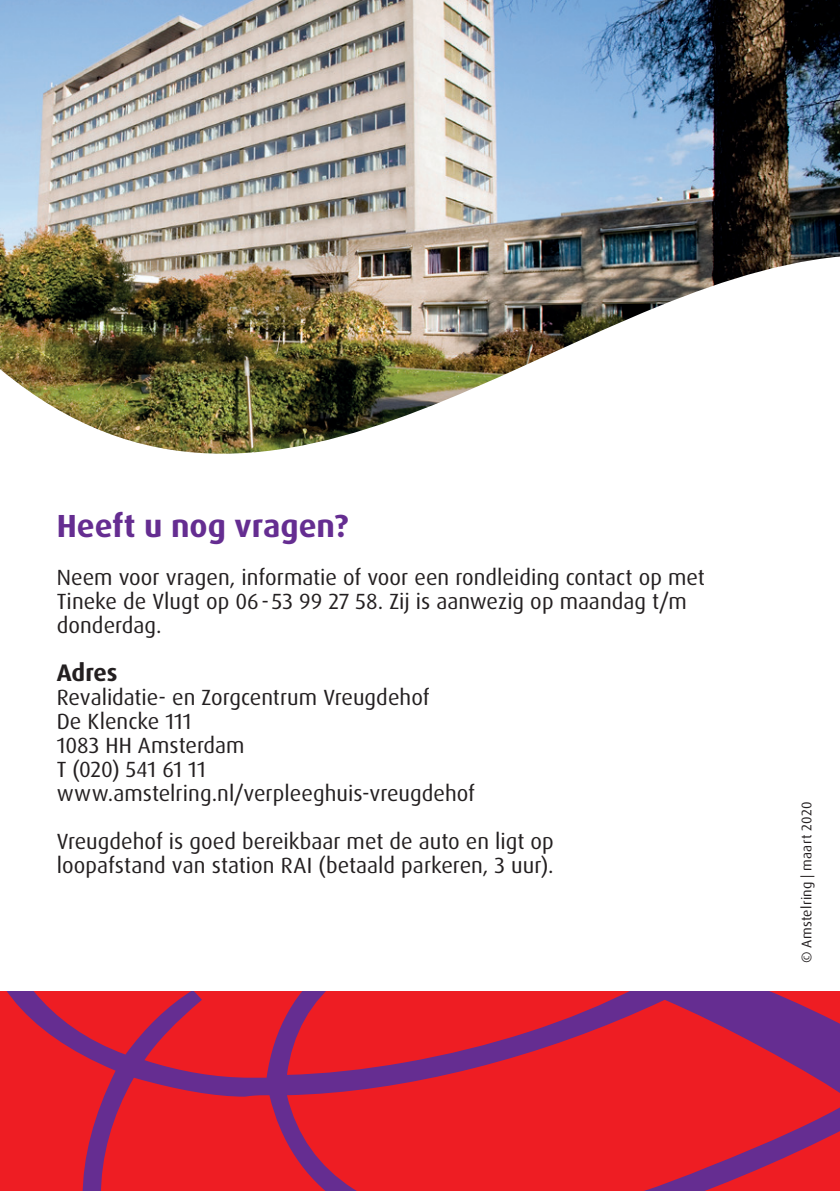
<style>
.page{position:relative;width:840px;height:1191px;background:#fff}
.page>*{position:absolute;margin:0;border:0;box-sizing:border-box;transform-origin:0 0}
.t1{font:700 32px "Dax Pro";color:#652d91}
.t2{font:700 24px "Dax Pro";letter-spacing:-.005em;color:#231f20}
.t3{font:22px/24px "Dax Pro";color:#231f20}
.t4{font:14px "Dax Pro";letter-spacing:.02em;color:#231f20}
</style>
<div class="page">
<svg style="left:0;top:991px;width:839px;height:200px;background:#d32038"></svg>
<img style="left:0;top:0;width:839px;height:454px">
<h1 class="t1" style="left:57px;top:505px;width:293px">Heeft u nog vragen?</h1>
<p class="t3" style="left:57px;top:565px;width:649px">Neem voor vragen, informatie of voor een rondleiding contact op met<br>Tineke de Vlugt op 06 - 53 99 27 58. Zij is aanwezig op maandag t/m donderdag.</p>
<p class="t2" style="left:57px;top:657px;width:62px">Adres</p>
<p class="t3" style="left:57px;top:685px;width:419px">Revalidatie- en Zorgcentrum Vreugdehof<br>De Klencke 111<br>1083 HH Amsterdam<br>T (020) 541 61 11 www.amstelring.nl/verpleeghuis-vreugdehof</p>
<p class="t3" style="left:57px;top:829px;width:498px">Vreugdehof is goed bereikbaar met de auto en ligt op loopafstand van station RAI (betaald parkeren, 3 uur).</p>
<p class="t4" style="left:797px;top:963px;width:163px;rotate:-90deg">© Amstelring | maart 2020</p>
</div>
